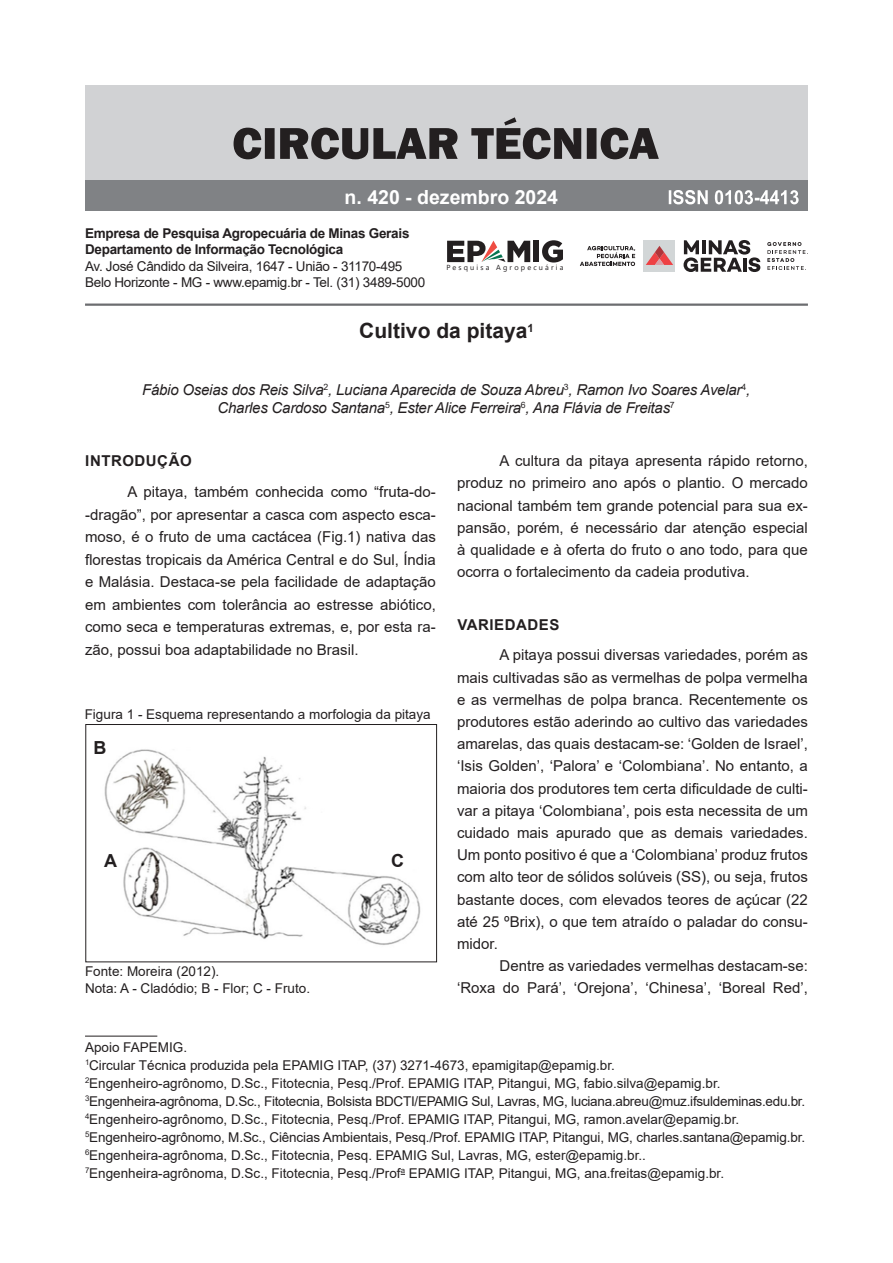
<style>
.page{position:relative;width:893px;height:1263px;background:#fff}
.page>*{position:absolute;margin:0;border:0;box-sizing:border-box;transform-origin:0 0}
.CT_-_Titulo_principal{font:700 21px "Arial";color:#231f20}
.CT_-_tx_figura{font:700 19.5px "Arial";color:#fff}
.CT_-_tx_figura-2{font:700 18px "Arial";color:#231f20}
.CT_-_texto{font:15px/22.2px "Arial";color:#231f20;text-align:justify}
.CT_-_autores{font:italic 15px/18px "Arial";letter-spacing:-.015em;color:#231f20;text-align:center}
.CT_-_1_titulos{font:700 15px "Arial";letter-spacing:.035em;color:#231f20}
.CT_-_nota_rodapé{font:13.5px "Arial";color:#231f20}
.CT_-_nota_rodapé-2{font:13.5px "Arial";letter-spacing:-.02em;color:#231f20}
.CT_-_tx_figura-3{font:13.5px "Arial";color:#231f20}
.CT_-_tx_figura-4{font:13.5px "Arial";letter-spacing:-.02em;color:#231f20}
.CT_-_tx_figura-5{font:700 13.5px "Arial";letter-spacing:-.02em;color:#231f20}
.t1{font:7.35px "Segoe UI";letter-spacing:.295em;color:#231f20}
</style>
<div class="page">
<hr style="left:85px;top:1036px;width:72px;height:1px;background:#231f20">
<div style="left:85px;top:166px;width:723px;height:45px;background:#808285"></div>
<div style="left:85px;top:85px;width:723px;height:95px;background:#d1d2d4"></div>
<svg style="left:669px;top:190px;width:130px;height:14px"></svg>
<svg style="left:234px;top:117px;width:425px;height:42px"></svg>
<hr style="left:85px;top:303px;width:723px;height:3px;background:#6c6d70">
<div style="left:644px;top:240px;width:31px;height:32px;background:#d2d6d7"></div>
<svg style="left:646px;top:246px;width:27px;height:19px"></svg>
<svg style="left:684px;top:240px;width:76px;height:32px"></svg>
<svg style="left:767px;top:242px;width:41px;height:28px"></svg>
<svg style="left:580px;top:246px;width:55px;height:20px"></svg>
<div style="left:533px;top:241px;width:6px;height:21px;background:#231f20"></div>
<svg style="left:542px;top:240px;width:21px;height:23px"></svg>
<svg style="left:447px;top:241px;width:83px;height:21px"></svg>
<img style="left:104px;top:749px;width:317px;height:196px">
<div style="left:86px;top:724px;width:351px;height:238px;border:1px solid #231f20"></div>
<p class="CT_-_tx_figura" style="left:345px;top:184px;width:215px">n. 420 - dezembro 2024</p>
<p class="CT_-_tx_figura-5" style="left:85px;top:224px;width:326px">Empresa de Pesquisa Agropecuária de Minas Gerais</p>
<p class="CT_-_tx_figura-5" style="left:85px;top:240px;width:260px">Departamento de Informação Tecnológica</p>
<p class="CT_-_tx_figura-4" style="left:85px;top:256px;width:319px">Av. José Cândido da Silveira, 1647 - União - 31170-495</p>
<p class="CT_-_tx_figura-4" style="left:85px;top:273px;width:342px">Belo Horizonte - MG - www.epamig.br - Tel. (31) 3489-5000</p>
<p class="t1" style="left:446px;top:260px;width:119px">Pesquisa Agropecuária</p>
<p class="CT_-_Titulo_principal" style="left:359px;top:316px;width:176px">Cultivo da pitaya<sup>1</sup></p>
<p class="CT_-_autores" style="left:142px;top:381px;width:610px">Fábio Oseias dos Reis Silva<sup>2</sup>, Luciana Aparecida de Souza Abreu<sup>3</sup>, Ramon Ivo Soares Avelar<sup>4</sup>,<br>Charles Cardoso Santana<sup>5</sup>, Ester Alice Ferreira<sup>6</sup>, Ana Flávia de Freitas<sup>7</sup></p>
<p class="CT_-_1_titulos" style="left:85px;top:450px;width:108px">INTRODUÇÃO</p>
<p class="CT_-_texto" style="left:85px;top:481px;width:352px;text-indent:43px">A pitaya, também conhecida como “fruta-do--dragão”, por apresentar a casca com aspecto esca&shy;moso, é o fruto de uma cactácea (Fig.1) nativa das florestas tropicais da América Central e do Sul, Índia e Malásia. Destaca-se pela facilidade de adaptação em ambientes com tolerância ao estresse abiótico, como seca e temperaturas extremas, e, por esta ra&shy;zão, possui boa adaptabilidade no Brasil.</p>
<p class="CT_-_tx_figura-3" style="left:85px;top:704px;width:347px">Figura 1 - Esquema representando a morfologia da pitaya</p>
<p class="CT_-_tx_figura-2" style="left:94px;top:735px;width:14px">B</p>
<p class="CT_-_tx_figura-2" style="left:104px;top:848px;width:14px">A</p>
<p class="CT_-_tx_figura-3" style="left:85px;top:962px;width:136px">Fonte: Moreira (2012).</p>
<p class="CT_-_tx_figura-3" style="left:85px;top:979px;width:227px">Nota: A - Cladódio; B - Flor; C - Fruto.</p>
<p class="CT_-_tx_figura-2" style="left:391px;top:848px;width:14px">C</p>
<p class="CT_-_texto" style="left:457px;top:450px;width:352px;text-indent:43px">A cultura da pitaya apresenta rápido retorno, produz no primeiro ano após o plantio. O mercado nacional também tem grande potencial para sua ex&shy;pansão, porém, é necessário dar atenção especial à qualidade e à oferta do fruto o ano todo, para que ocorra o fortalecimento da cadeia produtiva.</p>
<p class="CT_-_1_titulos" style="left:457px;top:614px;width:103px">VARIEDADES</p>
<p class="CT_-_texto" style="left:457px;top:644px;width:352px;text-indent:43px">A pitaya possui diversas variedades, porém as mais cultivadas são as vermelhas de polpa vermelha e as vermelhas de polpa branca. Recentemente os produtores estão aderindo ao cultivo das variedades amarelas, das quais destacam-se: ‘Golden de Israel’, ‘Isis Golden’, ‘Palora’ e ‘Colombiana’. No entanto, a maioria dos produtores tem certa dificuldade de culti&shy;var a pitaya ‘Colombiana’, pois esta necessita de um cuidado mais apurado que as demais variedades.<br>Um ponto positivo é que a ‘Colombiana’ produz frutos com alto teor de sólidos solúveis (SS), ou seja, frutos bastante doces, com elevados teores de açúcar (22 até 25 ºBrix), o que tem atraído o paladar do consu&shy;midor.</p>
<p class="CT_-_texto" style="left:457px;top:955px;width:352px;text-align:right">Dentre as variedades vermelhas destacam-se:<br>‘Roxa do Pará’, ‘Orejona’, ‘Chinesa’, ‘Boreal Red’,</p>
<p class="CT_-_nota_rodapé" style="left:85px;top:1038px;width:104px">Apoio FAPEMIG.</p>
<p class="CT_-_nota_rodapé" style="left:85px;top:1056px;width:531px"><sup>1</sup>Circular Técnica produzida pela EPAMIG ITAP, (37) 3271-4673, epamigitap@epamig.br.</p>
<p class="CT_-_nota_rodapé" style="left:85px;top:1074px;width:637px"><sup>2</sup>Engenheiro-agrônomo, D.Sc., Fitotecnia, Pesq./Prof. EPAMIG ITAP, Pitangui, MG, fabio.silva@epamig.br.</p>
<p class="CT_-_nota_rodapé-2" style="left:85px;top:1092px;width:722px"><sup>3</sup>Engenheira-agrônoma, D.Sc., Fitotecnia, Bolsista BDCTI/EPAMIG Sul, Lavras, MG, luciana.abreu@muz.ifsuldeminas.edu.br.</p>
<p class="CT_-_nota_rodapé" style="left:85px;top:1110px;width:656px"><sup>4</sup>Engenheiro-agrônomo, D.Sc., Fitotecnia, Pesq./Prof. EPAMIG ITAP, Pitangui, MG, ramon.avelar@epamig.br.</p>
<p class="CT_-_nota_rodapé" style="left:85px;top:1128px;width:722px"><sup>5</sup>Engenheiro-agrônomo, M.Sc., Ciências Ambientais, Pesq./Prof. EPAMIG ITAP, Pitangui, MG, charles.santana@epamig.br.</p>
<p class="CT_-_nota_rodapé" style="left:85px;top:1146px;width:562px"><sup>6</sup>Engenheira-agrônoma, D.Sc., Fitotecnia, Pesq. EPAMIG Sul, Lavras, MG, ester@epamig.br..</p>
<p class="CT_-_nota_rodapé" style="left:85px;top:1164px;width:641px"><sup>7</sup>Engenheira-agrônoma, D.Sc., Fitotecnia, Pesq./Prof<sup>a</sup> EPAMIG ITAP, Pitangui, MG, ana.freitas@epamig.br.</p>
</div>
